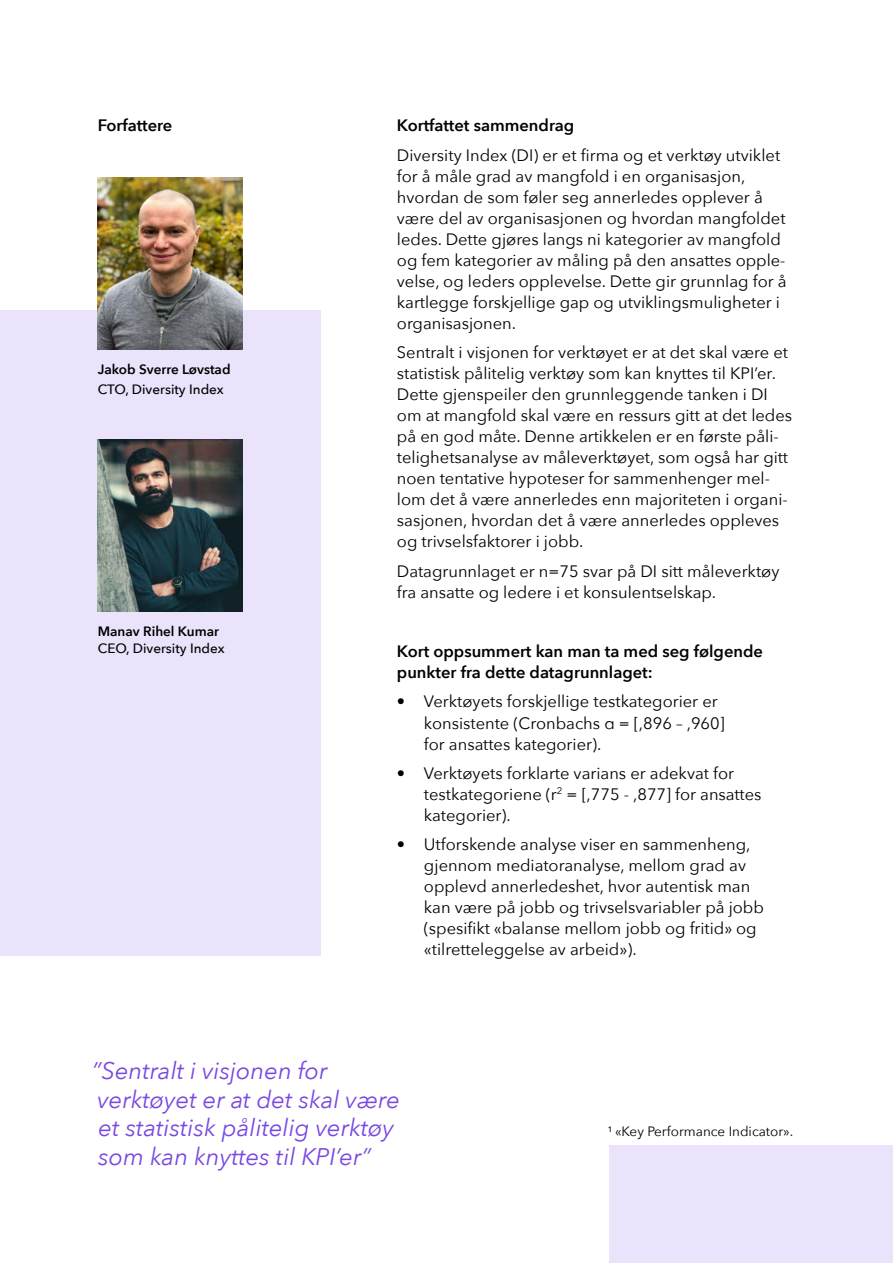
<style>
.page{position:relative;width:893px;height:1263px;background:#fff}
.page>*{position:absolute;margin:0;border:0;box-sizing:border-box;transform-origin:0 0}
.t1{font:italic 24px/28.8px "Avenir Next";color:#7948e2}
.t2{font:16.5px/21px "Avenir Next";color:#000}
.t3{font:600 16.5px/21px "Avenir Next";color:#000}
.t4{font:500 13.5px "Avenir Next";color:#000}
.t5{font:600 13.5px "Avenir Next";color:#000}
.t6{font:13.5px "Avenir Next";color:#000}
</style>
<div class="page">
<div style="left:0;top:311px;width:320px;height:645px;background:#ebe3fb"></div>
<img style="left:98px;top:178px;width:145px;height:172px">
<img style="left:98px;top:439px;width:145px;height:172px">
<div style="left:609px;top:1145px;width:284px;height:118px;background:#ebe3fb"></div>
<p class="t3" style="left:98px;top:115px;width:76px">Forfattere</p>
<p class="t5" style="left:98px;top:358px;width:134px">Jakob Sverre Løvstad</p>
<p class="t4" style="left:98px;top:378px;width:127px">CTO, Diversity Index</p>
<p class="t5" style="left:98px;top:620px;width:123px">Manav Rihel Kumar</p>
<p class="t4" style="left:98px;top:636px;width:128px">CEO, Diversity Index</p>
<p class="t3" style="left:397px;top:115px;width:179px">Kortfattet sammendrag</p>
<p class="t2" style="left:397px;top:144px;width:391px">Diversity Index (DI) er et firma og et verktøy utviklet for å måle grad av mangfold i en organisasjon, hvordan de som føler seg annerledes opplever å være del av organisasjonen og hvordan mangfoldet ledes. Dette gjøres langs ni kategorier av mangfold og fem kategorier av måling på den ansattes opple&shy;velse, og leders opplevelse. Dette gir grunnlag for å kartlegge forskjellige gap og utviklingsmuligheter i organisasjonen.</p>
<p class="t2" style="left:397px;top:341px;width:397px">Sentralt i visjonen for verktøyet er at det skal være et statistisk pålitelig verktøy som kan knyttes til KPI’er.<br>Dette gjenspeiler den grunnleggende tanken i DI om at mangfold skal være en ressurs gitt at det ledes på en god måte. Denne artikkelen er en første påli&shy;telighetsanalyse av måleverktøyet, som også har gitt noen tentative hypoteser for sammenhenger mel&shy;lom det å være annerledes enn majoriteten i organi&shy;sasjonen, hvordan det å være annerledes oppleves og trivselsfaktorer i jobb.</p>
<p class="t2" style="left:397px;top:560px;width:384px">Datagrunnlaget er n=75 svar på DI sitt måleverktøy fra ansatte og ledere i et konsulentselskap.</p>
<p class="t3" style="left:397px;top:640px;width:368px">Kort oppsummert kan man ta med seg følgende punkter fra dette datagrunnlaget:</p>
<p class="t2" style="left:424px;top:690px;width:302px;text-indent:-27px">• Verktøyets forskjellige testkategorier er konsistente (Cronbachs α = [,896 – ,960] for ansattes kategorier).</p>
<p class="t2" style="left:424px;top:762px;width:339px;text-indent:-27px">• Verktøyets forklarte varians er adekvat for testkategoriene (r<sup>2</sup> = [,775 - ,877] for ansattes kategorier).</p>
<p class="t2" style="left:424px;top:833px;width:342px;text-indent:-27px">• Utforskende analyse viser en sammenheng, gjennom mediatoranalyse, mellom grad av opplevd annerledeshet, hvor autentisk man kan være på jobb og trivselsvariabler på jobb (spesifikt «balanse mellom jobb og fritid» og «tilretteleggelse av arbeid»).</p>
<h1 class="t1" style="left:92px;top:1055px;width:309px">”Sentralt i visjonen for verktøyet er at det skal være et statistisk pålitelig verktøy som kan knyttes til KPI’er”</h1>
<p class="t6" style="left:608px;top:1120px;width:187px"><sup>1</sup> «Key Performance Indicator».</p>
</div>
